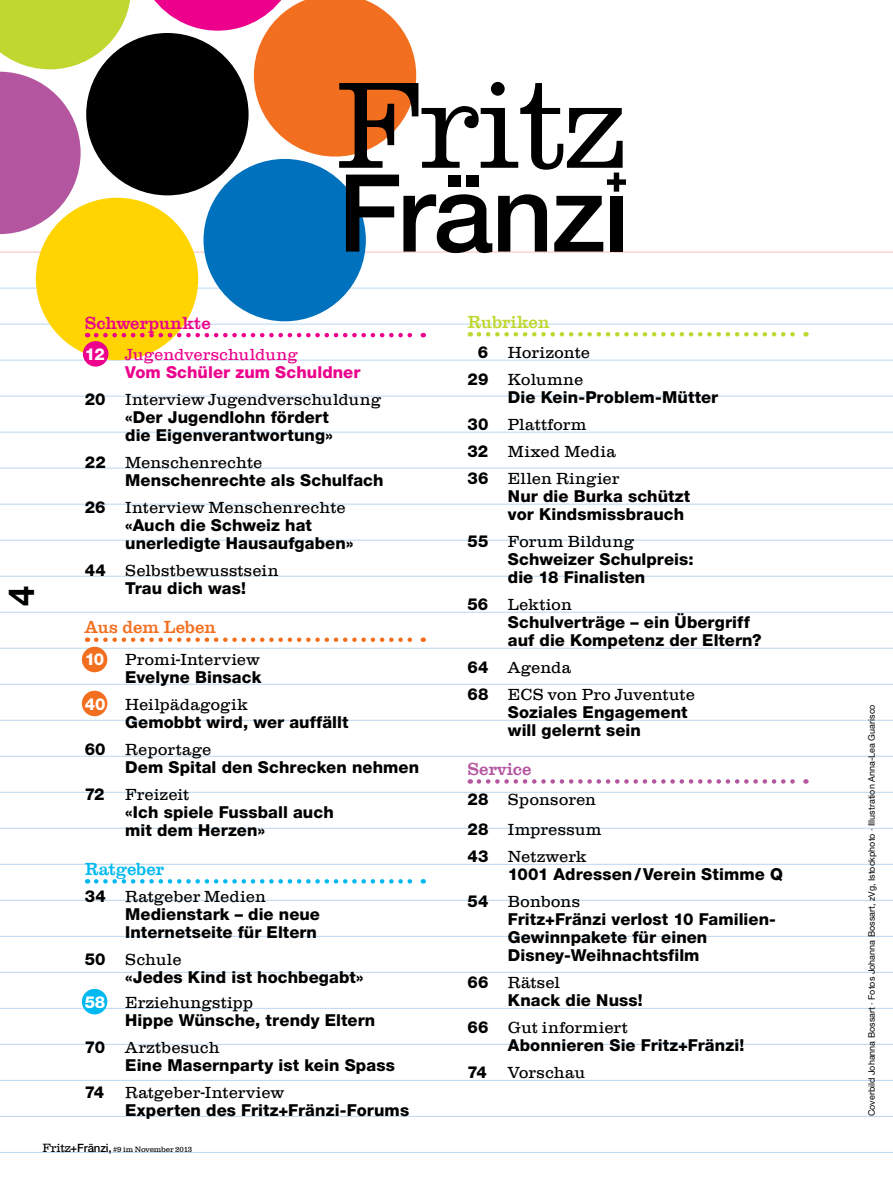
<style>
.page{position:relative;width:893px;height:1191px;background:#fff}
.page>*{position:absolute;margin:0;border:0;box-sizing:border-box;transform-origin:0 0}
.t1{font:700 36px "Helvetica Neue LT Pro";color:#000}
.t2{font:500 18px "Clarendon Com";color:#ec008c}
.t3{font:500 18px "Clarendon Com";letter-spacing:-.01em;color:#f36f20}
.t4{font:500 18px "Clarendon Com";letter-spacing:-.01em;color:#00b9f1}
.t5{font:500 18px "Clarendon Com";letter-spacing:-.005em;color:#bfd72f}
.t6{font:500 18px "Clarendon Com";letter-spacing:.005em;color:#b455a0}
.t7{font:800 16.5px/18px "Helvetica Neue LT Pro";letter-spacing:.005em;color:#000}
.t8{font:300 16.5px/27px "Clarendon Com";letter-spacing:.01em;color:#000}
.t9{font:800 16.5px/18px "Helvetica Neue LT Pro";letter-spacing:.005em;color:#ec008c}
.t10{font:800 16.5px "Helvetica Neue LT Pro";color:#fff}
.t11{font:9px "Helvetica Neue LT Pro";color:#000}
.t12{font:300 7.8px "Clarendon Com";letter-spacing:-.025em;color:#000}
.s1{color:#fff}
.s2{font-family:"Clarendon Com";font-weight:300}
.s3{font-family:"Helvetica Neue LT Pro";font-weight:800}
.s4{font-size:12.3px}
.s5{font-family:"Helvetica Neue LT Pro";font-weight:500;font-size:11.25px}
.s6{font-family:"Helvetica Neue LT Pro";font-weight:500;font-size:11.4px}
</style>
<div class="page">
<hr style="left:0;top:252px;width:893px;height:1px;background:#fabfb6">
<hr style="left:0;top:288px;width:893px;height:1px;background:#bad7f1">
<hr style="left:0;top:324px;width:893px;height:1px;background:#bad7f1">
<hr style="left:0;top:360px;width:893px;height:1px;background:#bad7f1">
<hr style="left:0;top:396px;width:893px;height:1px;background:#bad7f1">
<hr style="left:0;top:432px;width:893px;height:1px;background:#bad7f1">
<hr style="left:0;top:468px;width:893px;height:1px;background:#bad7f1">
<hr style="left:0;top:504px;width:893px;height:1px;background:#bad7f1">
<hr style="left:0;top:540px;width:893px;height:1px;background:#bad7f1">
<hr style="left:0;top:576px;width:893px;height:1px;background:#bad7f1">
<hr style="left:0;top:612px;width:893px;height:1px;background:#bad7f1">
<hr style="left:0;top:648px;width:893px;height:1px;background:#bad7f1">
<hr style="left:0;top:684px;width:893px;height:1px;background:#bad7f1">
<hr style="left:0;top:720px;width:893px;height:1px;background:#bad7f1">
<hr style="left:0;top:756px;width:893px;height:1px;background:#bad7f1">
<hr style="left:0;top:792px;width:893px;height:1px;background:#bad7f1">
<hr style="left:0;top:828px;width:893px;height:1px;background:#bad7f1">
<hr style="left:0;top:864px;width:893px;height:1px;background:#bad7f1">
<hr style="left:0;top:900px;width:893px;height:1px;background:#bad7f1">
<hr style="left:0;top:936px;width:893px;height:1px;background:#bad7f1">
<hr style="left:0;top:972px;width:893px;height:1px;background:#bad7f1">
<hr style="left:0;top:1008px;width:893px;height:1px;background:#bad7f1">
<hr style="left:0;top:1044px;width:893px;height:1px;background:#bad7f1">
<hr style="left:0;top:1080px;width:893px;height:1px;background:#bad7f1">
<hr style="left:0;top:1116px;width:893px;height:1px;background:#bad7f1">
<hr style="left:0;top:1152px;width:893px;height:1px;background:#bad7f1">
<div style="left:86px;top:33px;width:163px;height:162px;background:#000;border-radius:50%"></div>
<div style="left:36px;top:198px;width:162px;height:162px;background:#ffd400;border-radius:50%"></div>
<div style="left:203px;top:159px;width:163px;height:162px;background:#0071bc;border-radius:50%"></div>
<svg style="left:0;top:0;width:131px;height:234px"></svg>
<svg style="left:146px;top:0;width:480px;height:253px"></svg>
<div style="left:82px;top:647px;width:25px;height:25px;background:#f36f20;border-radius:50%"></div>
<div style="left:82px;top:690px;width:25px;height:26px;background:#f36f20;border-radius:50%"></div>
<div style="left:83px;top:341px;width:25px;height:25px;background:#ec008c;border-radius:50%"></div>
<div style="left:82px;top:989px;width:25px;height:25px;background:#00b9f1;border-radius:50%"></div>
<svg style="left:96px;top:333px;width:328px;height:4px"></svg>
<svg style="left:96px;top:637px;width:328px;height:5px"></svg>
<svg style="left:96px;top:879px;width:328px;height:4px"></svg>
<svg style="left:479px;top:332px;width:327px;height:4px"></svg>
<svg style="left:479px;top:779px;width:327px;height:4px"></svg>
<p class="t1" style="left:-1px;top:605px;width:22px;rotate:-90deg">4</p>
<p class="t2" style="left:85px;top:312px;width:127px">Schwerpunkte</p>
<p class="t9" style="left:125px;top:345px;width:237px;text-indent:-40px"><span class="s1">12</span> <span class="s2">Jugendverschuldung<br></span>Vom Schüler zum Schuldner</p>
<p class="t7" style="left:125px;top:390px;width:257px;text-indent:-40px">20 <span class="s2">Interview Jugendverschuldung </span>«Der Jugendlohn fördert<br>die Eigenverantwortung»</p>
<p class="t7" style="left:125px;top:453px;width:260px;text-indent:-40px">22 <span class="s2">Menschenrechte<br></span>Menschenrechte als Schulfach</p>
<p class="t7" style="left:125px;top:498px;width:230px;text-indent:-40px">26 <span class="s2">Interview Menschenrechte </span>«Auch die Schweiz hat unerledigte Hausaufgaben»</p>
<p class="t8" style="left:85px;top:561px;width:195px;line-height:18px;text-align:center"><span class="s3">44</span> Selbstbewusstsein<br><span class="s3">Trau dich was!</span></p>
<p class="t3" style="left:85px;top:617px;width:133px">Aus dem Leben</p>
<p class="t10" style="left:85px;top:649px;width:21px">10</p>
<p class="t8" style="left:125px;top:650px;width:138px;line-height:18px">Promi-Interview<br><span class="s3">Evelyne Binsack</span></p>
<p class="t7" style="left:125px;top:695px;width:225px;text-indent:-40px"><span class="s1">40</span> <span class="s2">Heilpädagogik<br></span>Gemobbt wird, wer auffällt</p>
<p class="t7" style="left:125px;top:740px;width:295px;text-indent:-40px">60 <span class="s2">Reportage<br></span>Dem Spital den Schrecken nehmen</p>
<p class="t7" style="left:85px;top:785px;width:21px">72</p>
<p class="t7" style="left:125px;top:785px;width:210px"><span class="s2">Freizeit<br></span>«Ich spiele Fussball auch mit dem Herzen»</p>
<p class="t4" style="left:85px;top:858px;width:81px">Ratgeber</p>
<p class="t7" style="left:125px;top:887px;width:196px;text-indent:-40px">34 <span class="s2">Ratgeber Medien<br></span>Medienstark – die neue<br>Internetseite für Eltern</p>
<p class="t7" style="left:125px;top:950px;width:240px;text-indent:-40px">50 <span class="s2">Schule<br></span>«Jedes Kind ist hochbegabt»</p>
<p class="t7" style="left:125px;top:992px;width:251px;text-indent:-40px"><span class="s1">58</span> <span class="s2">Erziehungstipp<br></span>Hippe Wünsche, trendy Eltern</p>
<p class="t7" style="left:125px;top:1037px;width:271px;text-indent:-40px">70 <span class="s2">Arztbesuch<br></span>Eine Masernparty ist kein Spass</p>
<p class="t7" style="left:85px;top:1082px;width:21px">74</p>
<p class="t7" style="left:125px;top:1082px;width:285px"><span class="s2">Ratgeber-Interview<br></span>Experten des Fritz+Fränzi-Forums</p>
<p class="t12" style="left:43px;top:1145px;width:151px"><span class="s4">Fritz</span> <span class="s5">+</span><span class="s6">Fränzi,</span> #9 im November 2013</p>
<p class="t5" style="left:468px;top:312px;width:83px">Rubriken</p>
<p class="t8" style="left:468px;top:338px;width:124px;text-indent:10px"><span class="s3">6</span> Horizonte<br><span class="s3">29</span> Kolumne</p>
<p class="t8" style="left:468px;top:383px;width:252px;text-indent:40px"><span class="s3">Die Kein-Problem-Mütter<br>30</span> Plattform<br><span class="s3">32</span> Mixed Media<br><span class="s3">36</span> Ellen Ringier</p>
<p class="t7" style="left:508px;top:487px;width:184px">Nur die Burka schützt vor Kindsmissbrauch</p>
<p class="t7" style="left:508px;top:532px;width:187px;text-indent:-40px">55 <span class="s2">Forum Bildung<br></span>Schweizer Schulpreis: die 18 Finalisten</p>
<p class="t7" style="left:508px;top:595px;width:255px;text-indent:-40px">56 <span class="s2">Lektion<br></span>Schulverträge – ein Übergriff auf die Kompetenz der Eltern?</p>
<p class="t8" style="left:468px;top:653px;width:229px"><span class="s3">64</span> Agenda<br><span class="s3">68</span> ECS von Pro Juventute</p>
<p class="t7" style="left:508px;top:703px;width:181px">Soziales Engagement will gelernt sein</p>
<p class="t6" style="left:468px;top:759px;width:65px">Service</p>
<p class="t8" style="left:468px;top:784px;width:136px;line-height:30px"><span class="s3">28</span> Sponsoren<br><span class="s3">28</span> Impressum</p>
<p class="t7" style="left:508px;top:847px;width:276px;text-indent:-40px">43 <span class="s2">Netzwerk<br></span>1001 Adressen/Verein Stimme Q</p>
<p class="t7" style="left:508px;top:892px;width:270px;text-indent:-40px">54 <span class="s2">Bonbons<br></span>Fritz+Fränzi verlost 10 Familien-<br>Gewinnpakete für einen<br>Disney-Weihnachtsfilm</p>
<p class="t7" style="left:508px;top:973px;width:136px;text-indent:-40px">66 <span class="s2">Rätsel<br></span>Knack die Nuss!</p>
<p class="t7" style="left:508px;top:1018px;width:238px;text-indent:-40px">66 <span class="s2">Gut informiert<br></span>Abonnieren Sie Fritz+Fränzi!</p>
<p class="t7" style="left:468px;top:1063px;width:21px">74</p>
<p class="t8" style="left:508px;top:1058px;width:79px">Vorschau</p>
<p class="t11" style="left:866px;top:1116px;width:413px;rotate:-90deg">Coverbild Johanna Bossart ∙ Fotos Johanna Bossart, zVg, Istockphoto ∙ Illustration Anna-Lea Guarisco</p>
</div>
